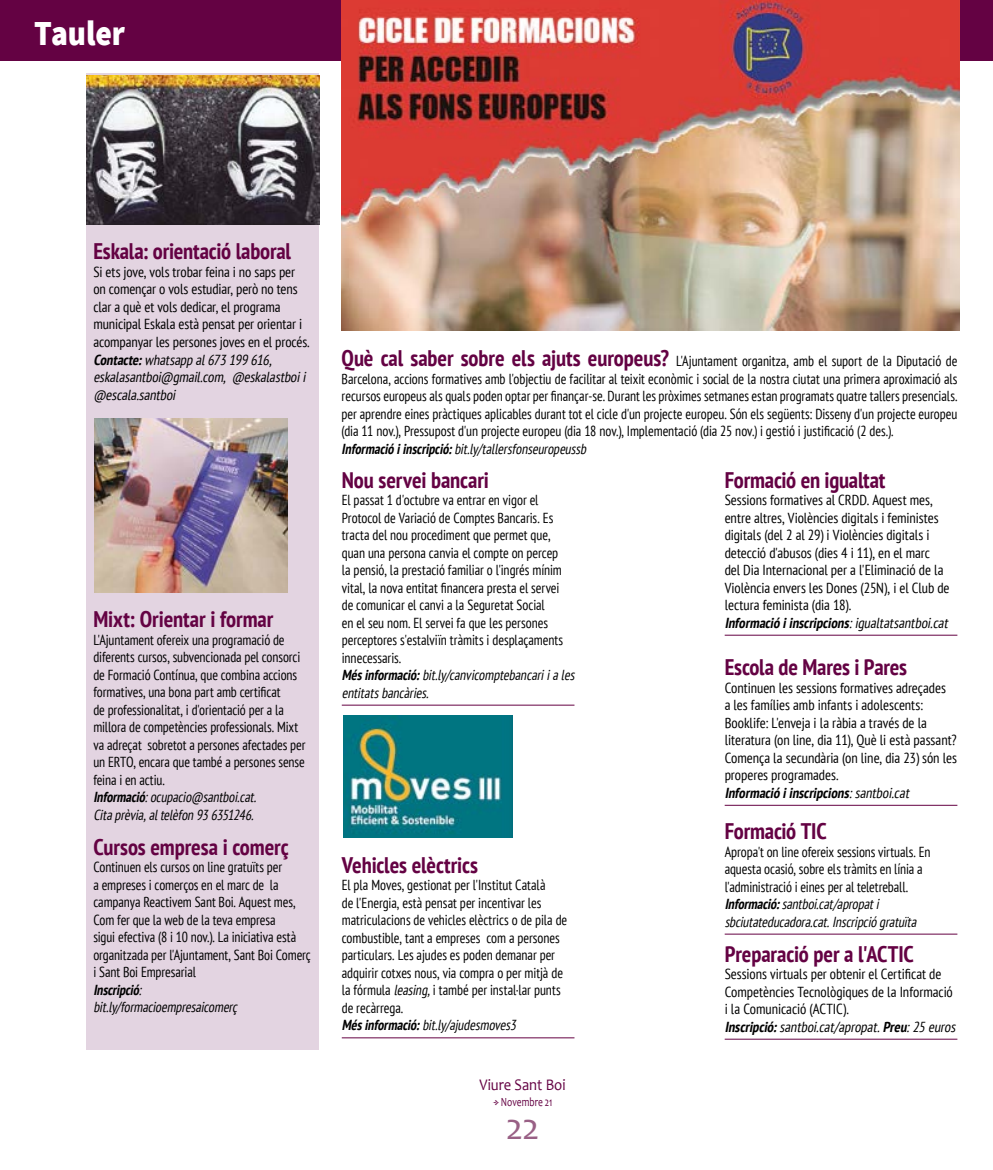
<style>
.page{position:relative;width:993px;height:1170px;background:#fff}
.page>*{position:absolute;margin:0;border:0;box-sizing:border-box;transform-origin:0 0}
.t1{font:37.5px "Candara";color:#996085}
.t2{font:900 35px "Source Sans Pro";letter-spacing:-.005em;color:#fff;scale:.9 1}
.t3{font:700 condensed 22.5px "PT Sans";letter-spacing:-.005em;color:#640243}
.t4{font:16.25px "Candara";color:#640243;scale:.9 1}
.t5{font:condensed 14.5px/17.5px "PT Sans";letter-spacing:-.005em;color:#000;scale:.95 1}
.t6{font:condensed 14.5px/17.5px "PT Sans";letter-spacing:-.005em;color:#000}
.t7{font:12.5px "Candara";color:#640243;scale:.75 1}
.s1{font-weight:700;font-style:italic}
.s2{font-style:italic}
.s3{font-weight:700;font-size:22.5px;color:#640243}
</style>
<div class="page">
<div style="left:86px;top:74px;width:233px;height:975px;background:#e3d4e1"></div>
<hr style="left:341px;top:704px;width:233px;height:1px;background:#640243">
<hr style="left:341px;top:1037px;width:233px;height:1px;background:#640243">
<div style="left:0;top:0;width:992px;height:60px;background:#640243"></div>
<hr style="left:724px;top:635px;width:233px;height:1px;background:#640243">
<hr style="left:724px;top:805px;width:233px;height:1px;background:#640243">
<hr style="left:724px;top:933px;width:233px;height:1px;background:#640243">
<hr style="left:724px;top:1038px;width:233px;height:1px;background:#640243">
<img style="left:86px;top:75px;width:233px;height:149px">
<img style="left:341px;top:0;width:617px;height:330px">
<img style="left:343px;top:715px;width:169px;height:122px">
<img style="left:94px;top:418px;width:193px;height:174px">
<h2 class="t2" style="left:34px;top:9px;width:102px">Tauler</h2>
<h3 class="t3" style="left:93px;top:237px;width:199px">Eskala: orientació laboral</h3>
<p class="t6" style="left:93px;top:263px;width:218px">Si ets jove, vols trobar feina i no saps per on començar o vols estudiar, però no tens clar a què et vols dedicar, el programa municipal Eskala està pensat per orientar i acompanyar les persones joves en el procés.<br><span class="s1">Contacte:</span><span class="s2">whatsapp al673 199 616, eskalasantboi@gmail.com, @eskalastboii @escala.santboi</span></p>
<h3 class="t3" style="left:93px;top:604px;width:181px">Mixt: Orientar i formar</h3>
<p class="t5" style="left:93px;top:630px;width:225px">L'Ajuntament ofereix una programació de diferents cursos, subvencionada pel consorci de Formació Contínua, que combina accions formatives, una bona part amb certificat<br>de professionalitat, i d'orientació per a la millora de competències professionals. Mixt va adreçat sobretot a persones afectades per un ERTO, encara que també a persones sense feina i en actiu.<br><span class="s1">Informació</span><span class="s2">:ocupacio@santboi.cat.<br>Citaprèvia,altelèfon93 6351246.</span></p>
<h3 class="t3" style="left:93px;top:832px;width:197px">Cursos empresa i comerç</h3>
<p class="t5" style="left:93px;top:858px;width:230px">Continuen els cursos on line gratuïts per<br>a empreses i comerços en el marc de la campanya Reactivem Sant Boi. Aquest mes, Com fer que la web de la teva empresa<br>sigui efectiva (8 i 10 nov.). La iniciativa està organitzada per l'Ajuntament, Sant Boi Comerç i Sant Boi Empresarial<br><span class="s1">Inscripció</span><span class="s2">:<br>bit.ly/formacioempresaicomerç</span></p>
<p class="t5" style="left:341px;top:352px;width:649px"><span class="s3">Què cal saber sobre els ajuts europeus?</span> L'Ajuntament organitza, amb el suport de la Diputació de Barcelona, accions formatives amb l'objectiu de facilitar al teixit econòmic i social de la nostra ciutat una primera aproximació als recursos europeus als quals poden optar per finançar-se. Durant les pròximes setmanes estan programats quatre tallers presencials. per aprendre eines pràctiques aplicables durant tot el cicle d'un projecte europeu. Són els següents: Disseny d'un projecte europeu (dia 11 nov.), Pressupost d'un projecte europeu (dia 18 nov.), Implementació (dia 25 nov.) i gestió i justificació (2 des.).<br><span class="s1">Informació iinscripció:</span><span class="s2">bit.ly/tallersfonseuropeussb</span></p>
<h3 class="t3" style="left:341px;top:465px;width:149px">Nou servei bancari</h3>
<p class="t5" style="left:341px;top:491px;width:249px">El passat 1 d'octubre va entrar en vigor el Protocol de Variació de Comptes Bancaris. Es tracta del nou procediment que permet que, quan una persona canvia el compte on percep<br>la pensió, la prestació familiar o l'ingrés mínim vital, la nova entitat financera presta el servei<br>de comunicar el canvi a la Seguretat Social<br>en el seu nom. El servei fa que les persones perceptores s'estalviïn tràmits i desplaçaments innecessaris.<br><span class="s1">Mésinformació:</span><span class="s2">bit.ly/canvicomptebancariiales entitatsbancàries.</span></p>
<h3 class="t3" style="left:341px;top:850px;width:138px">Vehicles elèctrics</h3>
<p class="t5" style="left:341px;top:876px;width:239px">El pla Moves, gestionat per l'Institut Català<br>de l'Energia, està pensat per incentivar les matriculacions de vehicles elèctrics o de pila de combustible, tant a empreses com a persones particulars. Les ajudes es poden demanar per adquirir cotxes nous, via compra o per mitjà de la fórmula <span class="s2">leasing,</span>i també per instal·lar punts de recàrrega.<br><span class="s1">Mésinformació:</span><span class="s2">bit.ly/ajudesmoves3</span></p>
<p class="t4" style="left:479px;top:1073px;width:97px">Viure Sant Boi</p>
<p class="t7" style="left:500px;top:1094px;width:70px">Novembre 21</p>
<h1 class="t1" style="left:505px;top:1102px;width:35px">22</h1>
<h3 class="t3" style="left:724px;top:465px;width:162px">Formació en igualtat</h3>
<p class="t6" style="left:724px;top:491px;width:228px">Sessions formatives al CRDD. Aquest mes, entre altres, Violències digitals i feministes digitals (del 2 al 29) i Violències digitals i detecció d'abusos (dies 4 i 11), en el marc<br>del Dia Internacional per a l'Eliminació de la Violència envers les Dones (25N), i el Club de lectura feminista (dia 18).<br><span class="s1">Informació iinscripcions</span><span class="s2">:igualtatsantboi.cat</span></p>
<h3 class="t3" style="left:724px;top:652px;width:184px">Escola de Mares i Pares</h3>
<p class="t6" style="left:724px;top:678px;width:234px">Continuen les sessions formatives adreçades<br>a les famílies amb infants i adolescents:<br>Booklife: L'enveja i la ràbia a través de la literatura (on line, dia 11), Què li està passant?<br>Comença la secundària (on line, dia 23) són les properes programades.<br><span class="s1">Informació iinscripcions</span><span class="s2">:santboi.cat</span></p>
<h3 class="t3" style="left:724px;top:816px;width:103px">Formació TIC</h3>
<p class="t5" style="left:724px;top:842px;width:218px">Apropa't on line ofereix sessions virtuals. En aquesta ocasió, sobre els tràmits en línia a l'administració i eines per al teletreball.<br><span class="s1">Informació:</span><span class="s2">santboi.cat/apropati sbciutateducadora.cat.Inscripciógratuïta</span></p>
<h3 class="t3" style="left:724px;top:938px;width:191px">Preparació per a l'ACTIC</h3>
<p class="t6" style="left:724px;top:964px;width:235px">Sessions virtuals per obtenir el Certificat de Competències Tecnològiques de la Informació i la Comunicació (ACTIC).<br><span class="s1">Inscripció:</span><span class="s2">santboi.cat/apropat.</span><span class="s1">Preu</span><span class="s2">:25 euros</span></p>
</div>
